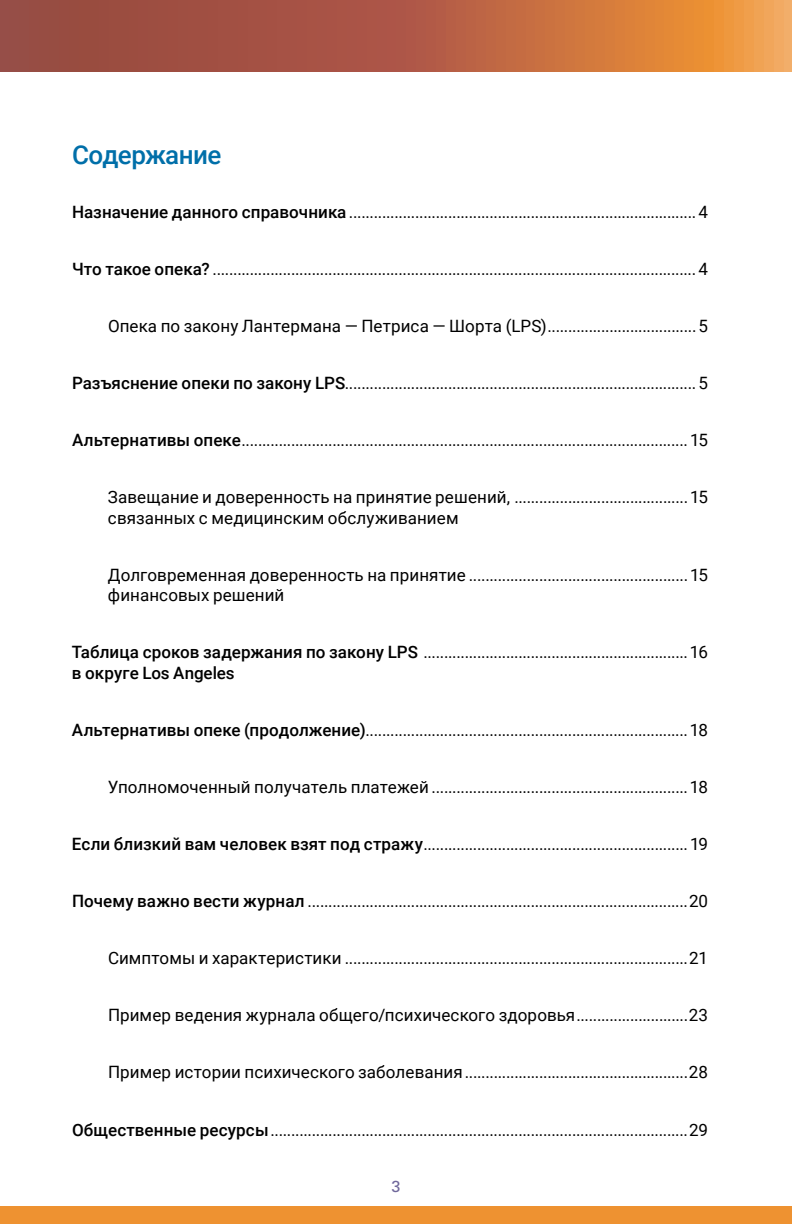
<style>
.page{position:relative;width:792px;height:1224px;background:#fff}
.page>*{position:absolute;margin:0;border:0;box-sizing:border-box;transform-origin:0 0}
.t1{font:500 26px "Roboto";letter-spacing:-.02em;color:#006fa9}
.t2{font:17px/21px "Roboto";letter-spacing:.005em;color:#000}
.t3{font:16px "Univers";color:#70689b}
.s1{font-weight:500}
</style>
<div class="page">
<svg style="left:0;top:0;width:792px;height:72px;background:#b96542"></svg>
<div style="left:0;top:1206px;width:792px;height:18px;background:#ee9231"></div>
<h1 class="t1" style="left:72px;top:136px;width:151px">Содержание</h1>
<p class="t2" style="left:72px;top:200px;width:638px"><span class="s1">Назначение данного справочника</span> ....................................................................................4</p>
<p class="t2" style="left:72px;top:257px;width:638px"><span class="s1">Что такое опека?</span> .....................................................................................................................4</p>
<p class="t2" style="left:108px;top:314px;width:601px">Опека по закону Лантермана — Петриса — Шорта (LPS)....................................5</p>
<p class="t2" style="left:72px;top:371px;width:638px"><span class="s1">Разъяснение опеки по закону LPS</span>.....................................................................................5</p>
<p class="t2" style="left:72px;top:428px;width:637px"><span class="s1">Альтернативы опеке</span>............................................................................................................15</p>
<p class="t2" style="left:108px;top:485px;width:602px">Завещание и доверенность на принятие решений, ..........................................15 связанных с медицинским обслуживанием</p>
<p class="t2" style="left:108px;top:563px;width:602px">Долговременная доверенность на принятие .....................................................15 финансовых решений</p>
<p class="t2" style="left:72px;top:641px;width:638px"><span class="s1">Таблица сроков задержания по закону LPS</span> ................................................................16 <span class="s1">в округе Los Angeles</span></p>
<p class="t2" style="left:72px;top:719px;width:638px"><span class="s1">Альтернативы опеке (продолжение)</span>..............................................................................18</p>
<p class="t2" style="left:108px;top:776px;width:602px">Уполномоченный получатель платежей ..............................................................18</p>
<p class="t2" style="left:72px;top:833px;width:638px"><span class="s1">Если близкий вам человек взят под стражу</span>................................................................19</p>
<p class="t2" style="left:72px;top:890px;width:638px"><span class="s1">Почему важно вести журнал</span> ............................................................................................20</p>
<p class="t2" style="left:108px;top:947px;width:602px">Симптомы и характеристики ...................................................................................21</p>
<p class="t2" style="left:108px;top:1004px;width:602px">Пример ведения журнала общего/психического здоровья...........................23</p>
<p class="t2" style="left:108px;top:1061px;width:601px">Пример истории психического заболевания......................................................28</p>
<p class="t2" style="left:72px;top:1118px;width:638px"><span class="s1">Общественные ресурсы</span>.....................................................................................................29</p>
<p class="t3" style="left:392px;top:1176px;width:10px">3</p>
</div>
